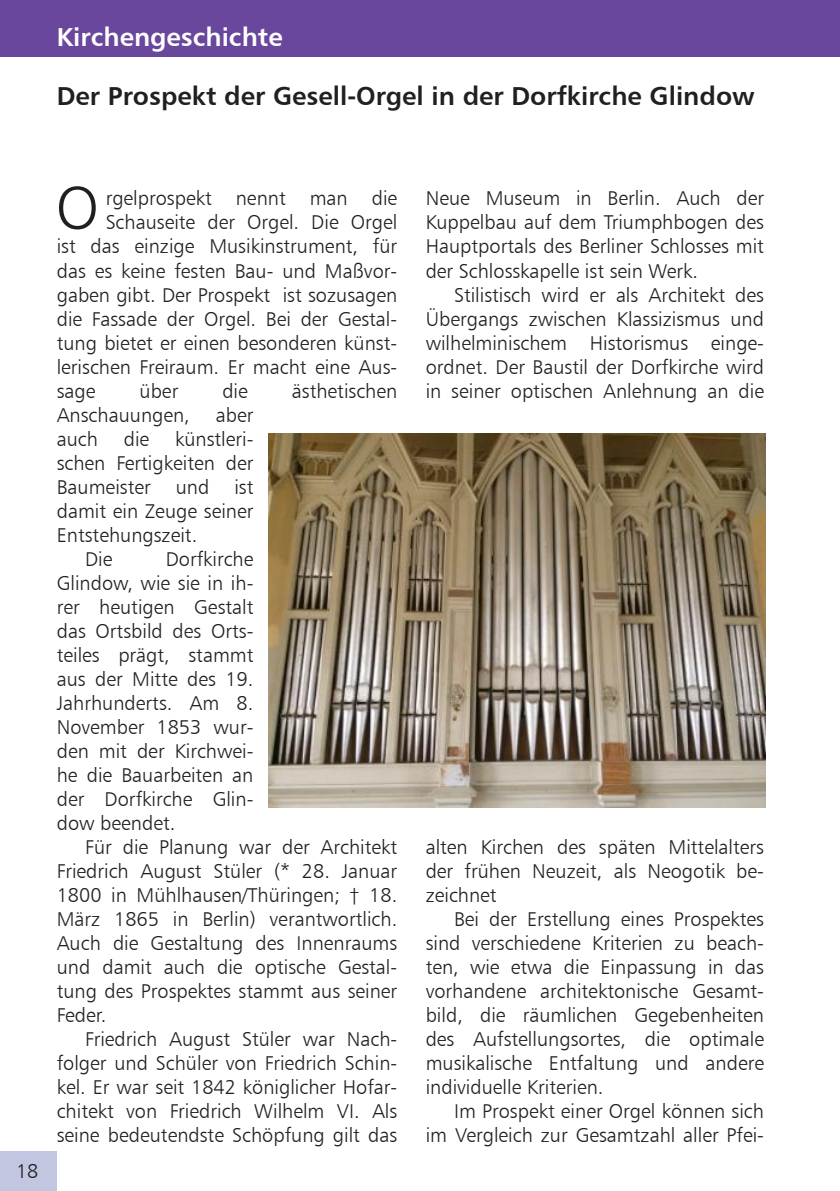
<style>
.page{position:relative;width:840px;height:1191px;background:#fff}
.page>*{position:absolute;margin:0;border:0;box-sizing:border-box;transform-origin:0 0}
.t1{font:60.2px "Humanist 777 BT Light B";color:#221f1f}
.t2{font:26px "Humanist 777 BT Bold B";color:#221f1f}
.t3{font:26px "Humanist 777 BT Bold B";color:#fff}
.t4{font:20px/24px "Humanist 777 BT Light B";color:#221f1f;text-align:justify}
</style>
<div class="page">
<div style="left:0;top:1151px;width:57px;height:40px;background:#c3c6e1"></div>
<div style="left:0;top:0;width:839px;height:57px;background:#69479c"></div>
<img style="left:268px;top:434px;width:497px;height:373px">
<h2 class="t3" style="left:57px;top:20px;width:227px">Kirchengeschichte</h2>
<h2 class="t2" style="left:57px;top:79px;width:699px">Der Prospekt der Gesell-Orgel in der Dorfkirche Glindow</h2>
<p class="t4" style="left:16px;top:1159px;width:24px">18</p>
<h1 class="t1" style="left:56px;top:171px;width:45px">O</h1>
<p class="t4" style="left:106px;top:186px;width:293px">rgelprospekt nennt man die</p>
<p class="t4" style="left:106px;top:210px;width:293px">Schauseite der Orgel. Die Orgel</p>
<p class="t4" style="left:57px;top:234px;width:342px">ist das einzige Musikinstrument, für</p>
<p class="t4" style="left:57px;top:258px;width:342px">das es keine festen Bau- und Maßvor-</p>
<p class="t4" style="left:57px;top:282px;width:342px">gaben gibt. Der Prospekt ist sozusagen</p>
<p class="t4" style="left:57px;top:306px;width:342px">die Fassade der Orgel. Bei der Gestal-</p>
<p class="t4" style="left:57px;top:330px;width:342px">tung bietet er einen besonderen künst-</p>
<p class="t4" style="left:57px;top:354px;width:342px">lerischen Freiraum. Er macht eine Aus-</p>
<p class="t4" style="left:57px;top:378px;width:40px">sage</p>
<p class="t4" style="left:139px;top:378px;width:40px">über</p>
<p class="t4" style="left:222px;top:378px;width:27px">die</p>
<p class="t4" style="left:292px;top:378px;width:107px">ästhetischen</p>
<p class="t4" style="left:57px;top:402px;width:135px">Anschauungen,</p>
<p class="t4" style="left:216px;top:402px;width:39px">aber</p>
<p class="t4" style="left:57px;top:426px;width:43px">auch</p>
<p class="t4" style="left:124px;top:426px;width:27px">die</p>
<p class="t4" style="left:175px;top:426px;width:80px">künstleri-</p>
<p class="t4" style="left:57px;top:450px;width:198px">schen Fertigkeiten der</p>
<p class="t4" style="left:57px;top:474px;width:198px">Baumeister und ist</p>
<p class="t4" style="left:57px;top:498px;width:198px">damit ein Zeuge seiner</p>
<p class="t4" style="left:57px;top:522px;width:142px">Entstehungszeit.</p>
<p class="t4" style="left:85px;top:546px;width:29px">Die</p>
<p class="t4" style="left:57px;top:546px;width:198px;text-indent:109px">Dorfkirche Glindow, wie sie in ih&shy;rer heutigen Gestalt das Ortsbild des Orts&shy;teiles prägt, stammt aus der Mitte des 19.<br>Jahrhunderts. Am 8.<br>November 1853 wur&shy;den mit der Kirchwei&shy;he die Bauarbeiten an der Dorfkirche Glin&shy;dow beendet.</p>
<p class="t4" style="left:57px;top:834px;width:342px;text-indent:28px">Für die Planung war der Architekt Friedrich August Stüler (* 28. Januar 1800 in Mühlhausen/Thüringen; † 18.<br>März 1865 in Berlin) verantwortlich.<br>Auch die Gestaltung des Innenraums und damit auch die optische Gestal&shy;tung des Prospektes stammt aus seiner Feder.</p>
<p class="t4" style="left:57px;top:1026px;width:342px;text-indent:28px">Friedrich August Stüler war Nach&shy;folger und Schüler von Friedrich Schin&shy;kel. Er war seit 1842 königlicher Hofar&shy;chitekt von Friedrich Wilhelm VI. Als seine bedeutendste Schöpfung gilt das</p>
<p class="t4" style="left:425px;top:186px;width:339px">Neue Museum in Berlin. Auch der Kuppelbau auf dem Triumphbogen des Hauptportals des Berliner Schlosses mit der Schlosskapelle ist sein Werk.</p>
<p class="t4" style="left:425px;top:282px;width:339px;text-indent:28px">Stilistisch wird er als Architekt des Übergangs zwischen Klassizismus und wilhelminischem Historismus einge&shy;ordnet. Der Baustil der Dorfkirche wird in seiner optischen Anlehnung an die</p>
<p class="t4" style="left:425px;top:834px;width:339px">alten Kirchen des späten Mittelalters der frühen Neuzeit, als Neogotik be&shy;zeichnet</p>
<p class="t4" style="left:425px;top:906px;width:339px;text-indent:28px">Bei der Erstellung eines Prospektes sind verschiedene Kriterien zu beach&shy;ten, wie etwa die Einpassung in das vorhandene architektonische Gesamt&shy;bild, die räumlichen Gegebenheiten des Aufstellungsortes, die optimale musikalische Entfaltung und andere individuelle Kriterien.</p>
<p class="t4" style="left:425px;top:1098px;width:339px;text-align:right">Im Prospekt einer Orgel können sich<br>im Vergleich zur Gesamtzahl aller Pfei-</p>
</div>
